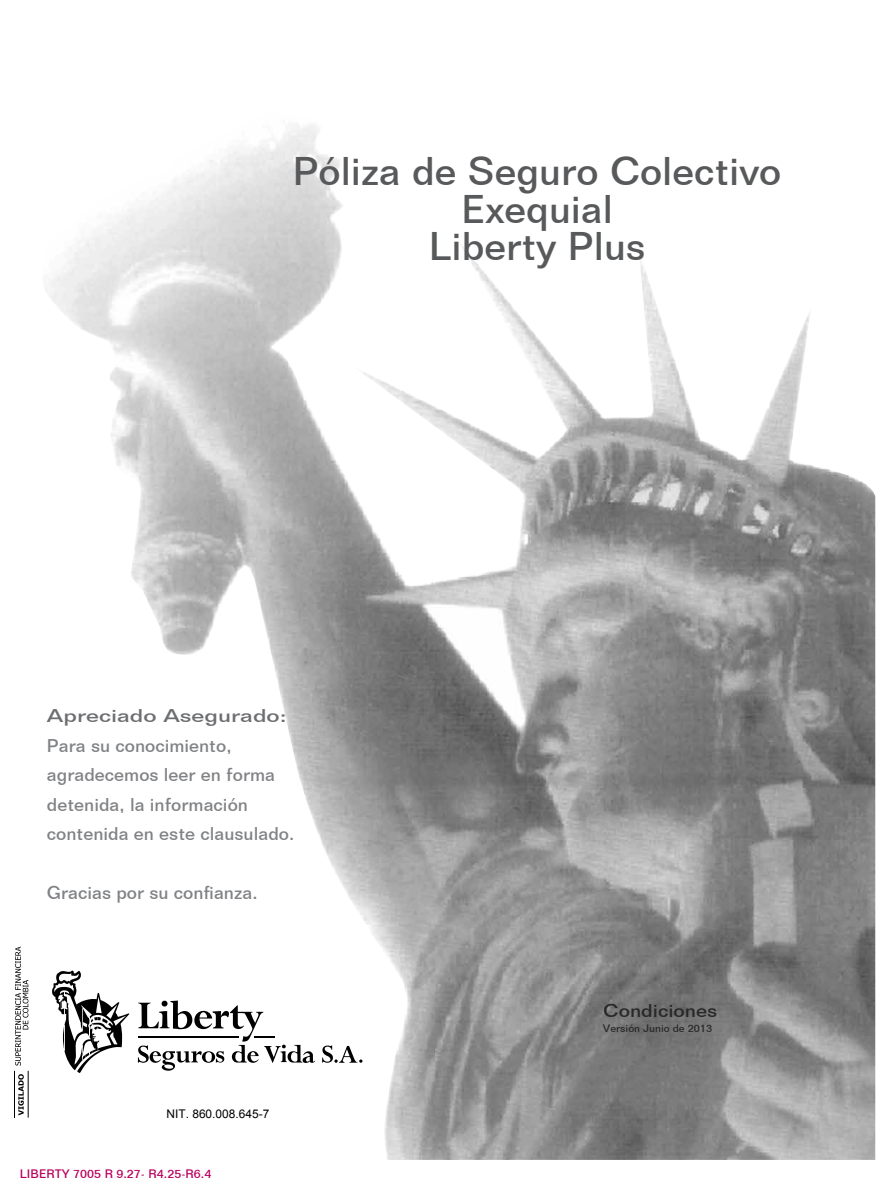
<style>
.page{position:relative;width:893px;height:1191px;background:#fff}
.page>*{position:absolute;margin:0;border:0;box-sizing:border-box;transform-origin:0 0}
.t1{font:500 39px/37.5px "Folio BT";color:#58595b;text-align:center}
.t2{font:500 18px/29.4px "Folio BT";color:#808285}
.t3{font:500 18px "Folio BT";color:#6d6e71;scale:1.29 1}
.t4{font:500 18px "Folio BT";color:#292829;scale:1.11 1}
.t5{font:500 12px "Folio BT";color:#ba005c}
.t6{font:12px "Arial";color:#000}
.t7{font:500 10.5px "Folio BT";color:#292829}
</style>
<div class="page">
<img style="left:45px;top:125px;width:830px;height:1034px">
<svg style="left:18px;top:1074px;width:6px;height:41px"></svg>
<hr style="left:14px;top:1070px;width:1px;height:48px;background:#000">
<hr style="left:28px;top:1070px;width:1px;height:47px;background:#000">
<svg style="left:15px;top:946px;width:13px;height:119px"></svg>
<svg style="left:52px;top:969px;width:78px;height:104px"></svg>
<svg style="left:322px;top:1045px;width:40px;height:18px"></svg>
<svg style="left:138px;top:1000px;width:177px;height:70px"></svg>
<h1 class="t1" style="left:293px;top:152px;width:490px">Póliza de Seguro Colectivo<br>Exequial<br>Liberty Plus</h1>
<p class="t3" style="left:47px;top:705px;width:187px">Apreciado Asegurado:</p>
<p class="t2" style="left:47px;top:730px;width:249px">Para su conocimiento, agradecemos leer en forma detenida, la información contenida en este clausulado.</p>
<p class="t2" style="left:47px;top:878px;width:212px">Gracias por su confianza.</p>
<p class="t6" style="left:167px;top:1106px;width:104px">NIT. 860.008.645-7</p>
<p class="t5" style="left:20px;top:1166px;width:193px">LIBERTY 7005 R 9.27- R4.25-R6.4</p>
<p class="t4" style="left:603px;top:999px;width:104px">Condiciones</p>
<p class="t7" style="left:603px;top:1022px;width:111px">Versión Junio de 2013</p>
</div>
